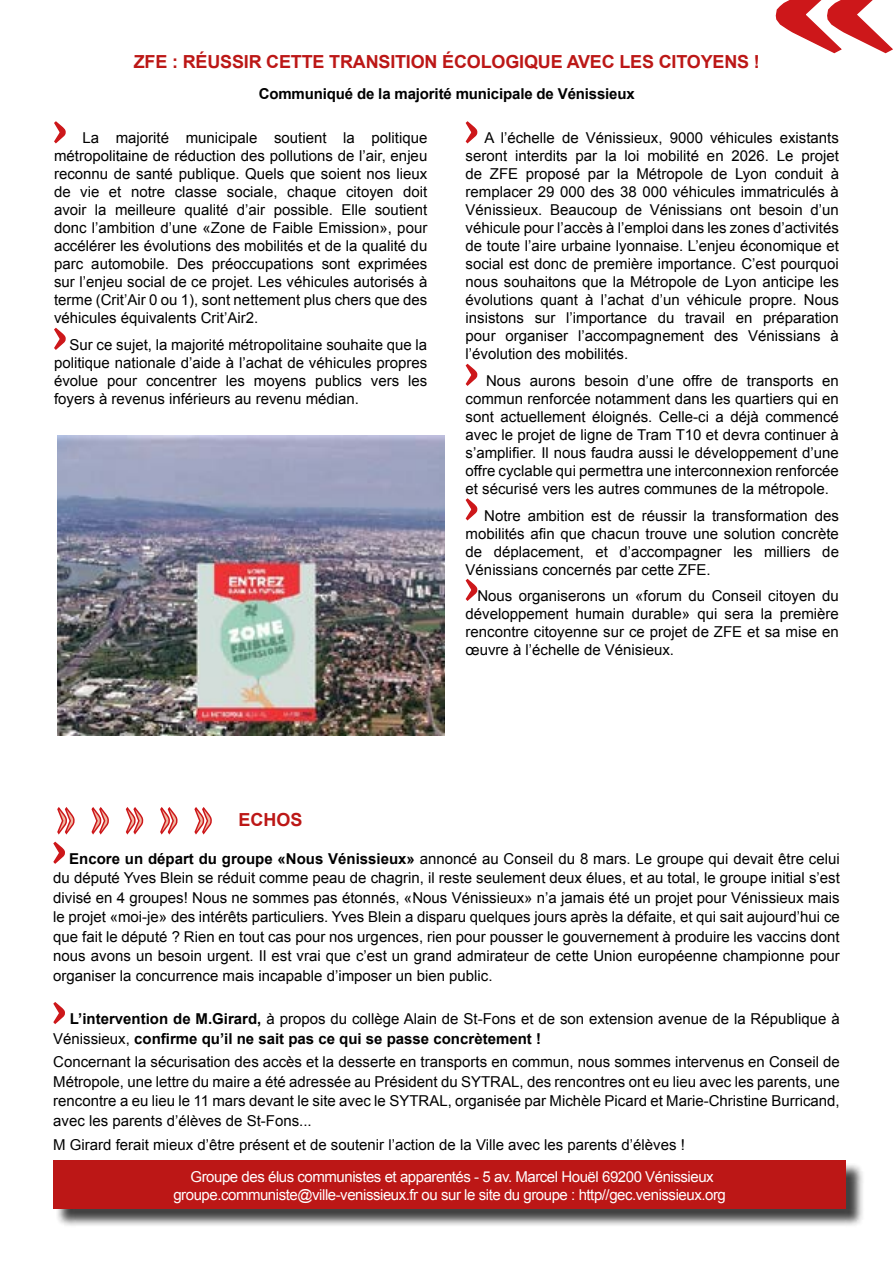
<style>
.page{position:relative;width:893px;height:1263px;background:#fff}
.page>*{position:absolute;margin:0;border:0;box-sizing:border-box;transform-origin:0 0}
.t1{font:700 18px "Arial";letter-spacing:-.01em;color:#bc1716}
.t2{font:15px/18px "Arial";color:#000;text-align:justify}
.t3{font:15px/18px "Arial";letter-spacing:-.03em;color:#fff;text-align:center}
.t4{font:700 15px "Arial";letter-spacing:-.01em;color:#000}
.s1{font-weight:700}
</style>
<div class="page">
<svg style="left:91px;top:807px;width:18px;height:28px"></svg>
<svg style="left:125px;top:807px;width:19px;height:28px"></svg>
<svg style="left:160px;top:807px;width:18px;height:28px"></svg>
<svg style="left:194px;top:807px;width:18px;height:28px"></svg>
<svg style="left:775px;top:0;width:118px;height:54px"></svg>
<div style="left:56px;top:1163px;width:808px;height:64px;background:#000;opacity:.75"></div>
<div style="left:53px;top:1160px;width:793px;height:49px;background:#bc1716"></div>
<svg style="left:53px;top:807px;width:22px;height:57px"></svg>
<svg style="left:53px;top:1002px;width:12px;height:22px"></svg>
<svg style="left:54px;top:121px;width:12px;height:23px"></svg>
<svg style="left:54px;top:327px;width:12px;height:23px"></svg>
<svg style="left:465px;top:121px;width:13px;height:23px"></svg>
<svg style="left:465px;top:363px;width:13px;height:23px"></svg>
<svg style="left:465px;top:498px;width:13px;height:23px"></svg>
<svg style="left:465px;top:578px;width:13px;height:23px"></svg>
<img style="left:57px;top:436px;width:387px;height:300px">
<p class="t1" style="left:134px;top:50px;width:627px">ZFE : RÉUSSIR CETTE TRANSITION ÉCOLOGIQUE AVEC LES CITOYENS !</p>
<p class="t4" style="left:259px;top:83px;width:378px">Communiqué de la majorité municipale de Vénissieux</p>
<p class="t2" style="left:54px;top:129px;width:375px;text-indent:28px">La majorité municipale soutient la politique métropolitaine de réduction des pollutions de l’air, enjeu reconnu de santé publique. Quels que soient nos lieux de vie et notre classe sociale, chaque citoyen doit avoir la meilleure qualité d’air possible. Elle soutient donc l’ambition d’une «Zone de Faible Emission», pour accélérer les évolutions des mobilités et de la qualité du parc automobile. Des préoccupations sont exprimées sur l’enjeu social de ce projet. Les véhicules autorisés à terme (Crit’Air 0 ou 1), sont nettement plus chers que des véhicules équivalents Crit’Air2.</p>
<p class="t2" style="left:54px;top:336px;width:375px;text-indent:15px">Sur ce sujet, la majorité métropolitaine souhaite que la politique nationale d’aide à l’achat de véhicules propres évolue pour concentrer les moyens publics vers les foyers à revenus inférieurs au revenu médian.</p>
<p class="t2" style="left:466px;top:129px;width:375px;text-indent:19px">A l’échelle de Vénissieux, 9000 véhicules existants seront interdits par la loi mobilité en 2026. Le projet de ZFE proposé par la Métropole de Lyon conduit à remplacer 29 000 des 38 000 véhicules immatriculés à Vénissieux. Beaucoup de Vénissians ont besoin d’un véhicule pour l’accès à l’emploi dans les zones d’activités de toute l’aire urbaine lyonnaise. L’enjeu économique et social est donc de première importance. C’est pourquoi nous souhaitons que la Métropole de Lyon anticipe les évolutions quant à l’achat d’un véhicule propre. Nous insistons sur l’importance du travail en préparation pour organiser l’accompagnement des Vénissians à l’évolution des mobilités.</p>
<p class="t2" style="left:466px;top:372px;width:375px;text-indent:20px">Nous aurons besoin d’une offre de transports en commun renforcée notamment dans les quartiers qui en sont actuellement éloignés. Celle-ci a déjà commencé avec le projet de ligne de Tram T10 et devra continuer à s’amplifier. Il nous faudra aussi le développement d’une offre cyclable qui permettra une interconnexion renforcée et sécurisé vers les autres communes de la métropole.</p>
<p class="t2" style="left:466px;top:506px;width:375px;text-indent:19px">Notre ambition est de réussir la transformation des mobilités afin que chacun trouve une solution concrète de déplacement, et d’accompagner les milliers de Vénissians concernés par cette ZFE.</p>
<p class="t2" style="left:466px;top:587px;width:375px;text-indent:12px">Nous organiserons un «forum du Conseil citoyen du développement humain durable» qui sera la première rencontre citoyenne sur ce projet de ZFE et sa mise en œuvre à l’échelle de Vénisieux.</p>
<p class="t1" style="left:238px;top:808px;width:66px">ECHOS</p>
<p class="t2" style="left:53px;top:849px;width:788px;line-height:19.5px;text-indent:16px"><span class="s1">Encore un départ du groupe «Nous Vénissieux»</span> annoncé au Conseil du 8 mars. Le groupe qui devait être celui du député Yves Blein se réduit comme peau de chagrin, il reste seulement deux élues, et au total, le groupe initial s’est divisé en 4 groupes! Nous ne sommes pas étonnés, «Nous Vénissieux» n’a jamais été un projet pour Vénissieux mais le projet «moi-je» des intérêts particuliers. Yves Blein a disparu quelques jours après la défaite, et qui sait aujourd’hui ce que fait le député ? Rien en tout cas pour nos urgences, rien pour pousser le gouvernement à produire les vaccins dont nous avons un besoin urgent. Il est vrai que c’est un grand admirateur de cette Union européenne championne pour organiser la concurrence mais incapable d’imposer un bien public.</p>
<p class="t2" style="left:53px;top:1009px;width:788px;line-height:19.5px;text-indent:17px"><span class="s1">L’intervention de M.Girard,</span> à propos du collège Alain de St-Fons et de son extension avenue de la République à<br>Vénissieux, <span class="s1">confirme qu’il ne sait pas ce qui se passe concrètement !</span></p>
<p class="t2" style="left:53px;top:1052px;width:788px;line-height:19.5px">Concernant la sécurisation des accès et la desserte en transports en commun, nous sommes intervenus en Conseil de Métropole, une lettre du maire a été adressée au Président du SYTRAL, des rencontres ont eu lieu avec les parents, une rencontre a eu lieu le 11 mars devant le site avec le SYTRAL, organisée par Michèle Picard et Marie-Christine Burricand, avec les parents d’élèves de St-Fons...</p>
<p class="t2" style="left:53px;top:1135px;width:633px">M Girard ferait mieux d’être présent et de soutenir l’action de la Ville avec les parents d’élèves !</p>
<p class="t3" style="left:173px;top:1168px;width:554px">Groupe des élus communistes et apparentés - 5 av. Marcel Houël 69200 Vénissieux groupe.communiste@ville-venissieux.fr ou sur le site du groupe : http//gec.venissieux.org</p>
</div>
